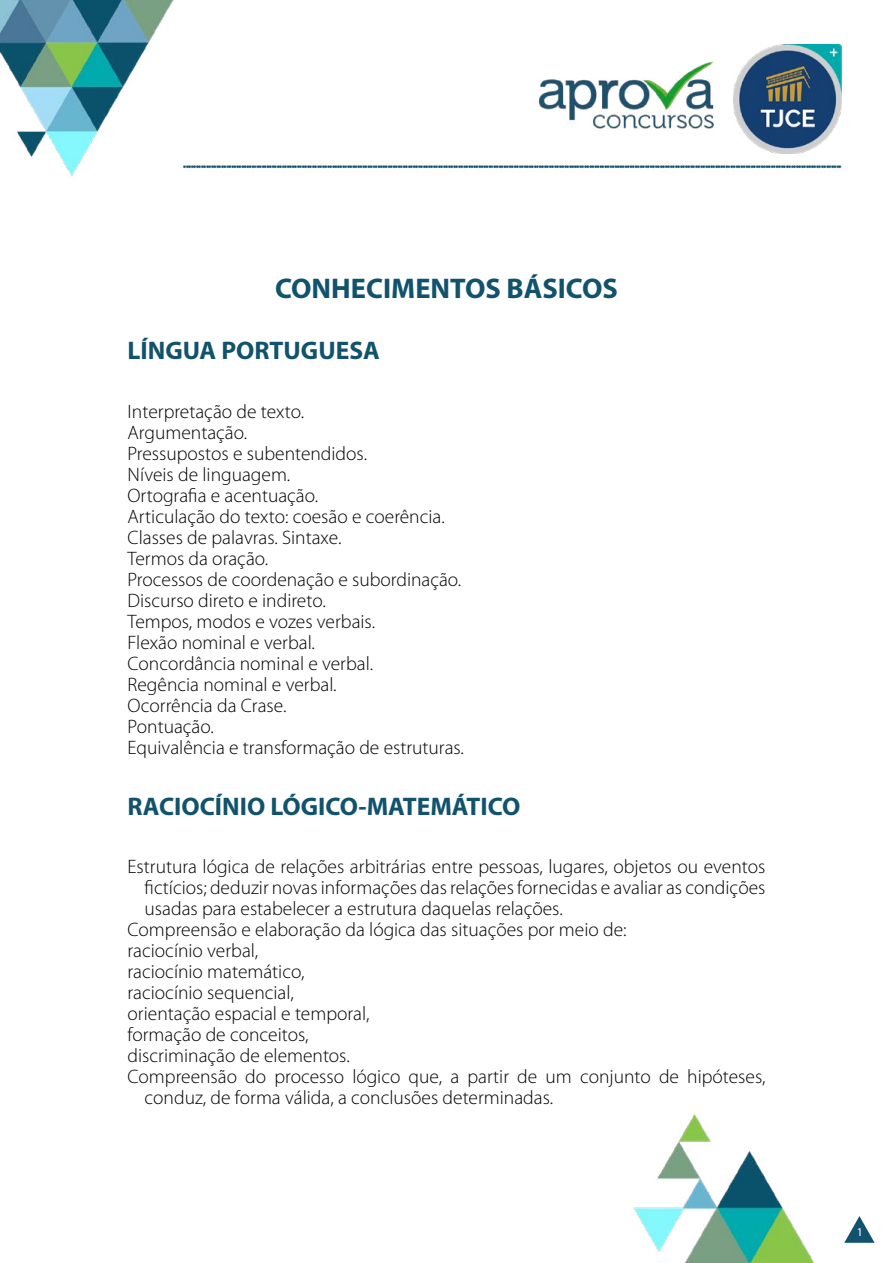
<style>
.page{position:relative;width:893px;height:1263px;background:#fff}
.page>*{position:absolute;margin:0;border:0;box-sizing:border-box;transform-origin:0 0}
.t1{font:700 28.5px "Myriad Pro";color:#11526c}
.t2{font:700 25.5px "Myriad Pro";color:#11526c}
.t3{font:300 19.5px/21px "Myriad Pro";color:#020203}
.t4{font:12px "Myriad Pro";color:#fff}
</style>
<div class="page">
<img style="left:0;top:0;width:842px;height:1263px">
<svg style="left:844px;top:1216px;width:31px;height:27px"></svg>
<img style="left:733px;top:45px;width:109px;height:108px">
<h1 class="t1" style="left:275px;top:270px;width:344px">CONHECIMENTOS BÁSICOS</h1>
<h2 class="t2" style="left:128px;top:334px;width:254px">LÍNGUA PORTUGUESA</h2>
<p class="t3" style="left:128px;top:401px;width:338px">Interpretação de texto.<br>Argumentação.<br>Pressupostos e subentendidos.<br>Níveis de linguagem.<br>Ortografia e acentuação.<br>Articulação do texto: coesão e coerência.<br>Classes de palavras. Sintaxe.<br>Termos da oração.<br>Processos de coordenação e subordinação.<br>Discurso direto e indireto.<br>Tempos, modos e vozes verbais.<br>Flexão nominal e verbal.<br>Concordância nominal e verbal.<br>Regência nominal e verbal.<br>Ocorrência da Crase.<br>Pontuação.<br>Equivalência e transformação de estruturas.</p>
<h2 class="t2" style="left:128px;top:789px;width:394px">RACIOCÍNIO LÓGICO-MATEMÁTICO</h2>
<p class="t3" style="left:128px;top:856px;width:639px">Estrutura lógica de relações arbitrárias entre pessoas, lugares, objetos ou eventos</p>
<p class="t3" style="left:145px;top:877px;width:622px">fictícios; deduzir novas informações das relações fornecidas e avaliar as condições</p>
<p class="t3" style="left:145px;top:898px;width:420px">usadas para estabelecer a estrutura daquelas relações.</p>
<p class="t3" style="left:128px;top:919px;width:500px">Compreensão e elaboração da lógica das situações por meio de:</p>
<p class="t3" style="left:128px;top:940px;width:132px">raciocínio verbal,</p>
<p class="t3" style="left:128px;top:961px;width:178px">raciocínio matemático,</p>
<p class="t3" style="left:128px;top:982px;width:168px">raciocínio sequencial,</p>
<p class="t3" style="left:128px;top:1003px;width:243px">orientação espacial e temporal,</p>
<p class="t3" style="left:128px;top:1024px;width:182px">formação de conceitos,</p>
<p class="t3" style="left:128px;top:1045px;width:224px">discriminação de elementos.</p>
<p class="t3" style="left:128px;top:1066px;width:639px">Compreensão do processo lógico que, a partir de um conjunto de hipóteses,</p>
<p class="t3" style="left:145px;top:1087px;width:410px">conduz, de forma válida, a conclusões determinadas.</p>
<p class="t4" style="left:857px;top:1225px;width:8px">1</p>
</div>
